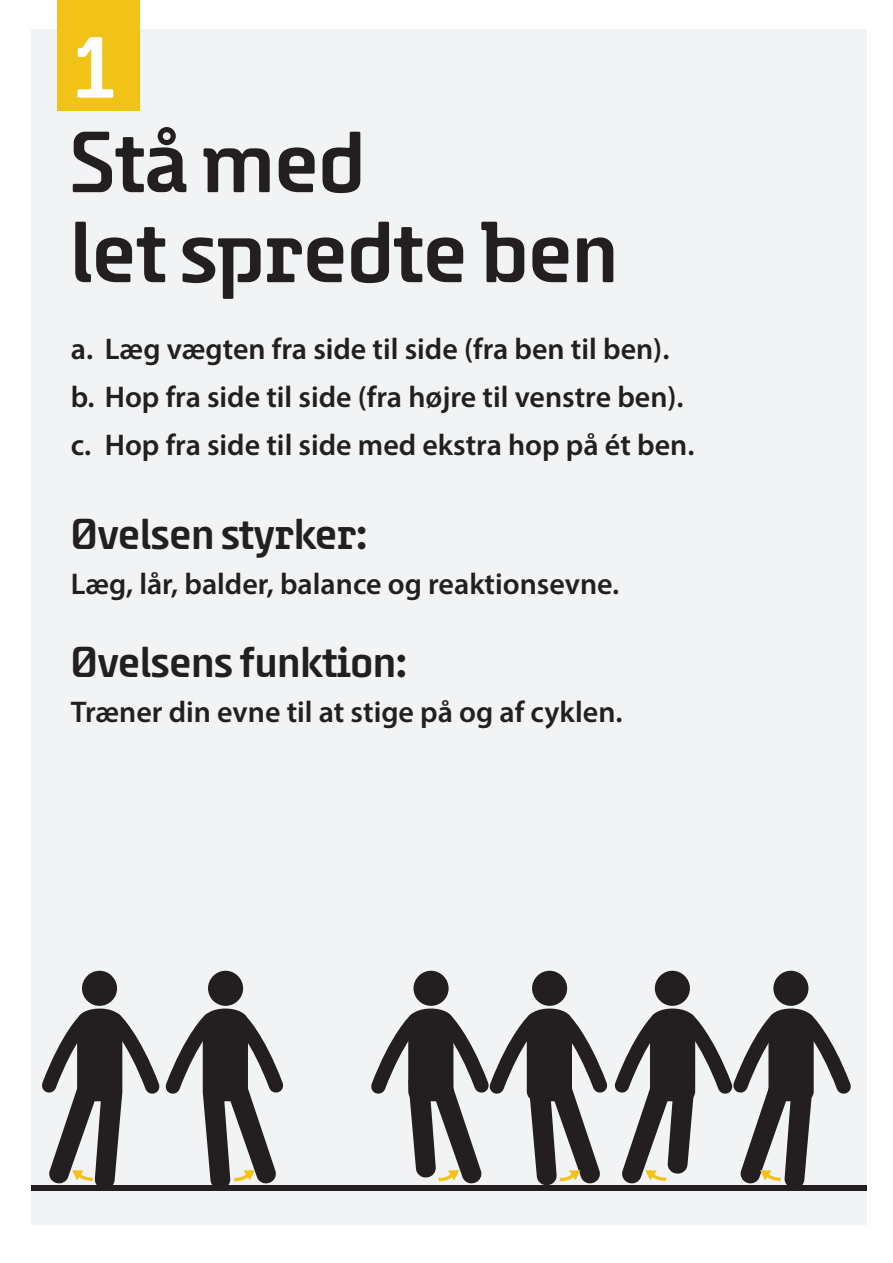
<style>
.page{position:relative;width:893px;height:1263px;background:#fff}
.page>*{position:absolute;margin:0;border:0;box-sizing:border-box;transform-origin:0 0}
.t1{font:600 90px/90px "Safety";color:#231f20}
.t2{font:600 90px "Safety";color:#fff}
.t3{font:600 45px "Safety";color:#231f20}
.t4{font:600 30px/48px "Myriad Pro";color:#231f20}
</style>
<div class="page">
<div style="left:31px;top:29px;width:836px;height:1195px;background:#f2f3f4"></div>
<div style="left:31px;top:1185px;width:836px;height:6px;background:#231f20"></div>
<div style="left:208px;top:971px;width:35px;height:35px;background:#231f20;border-radius:50%"></div>
<div style="left:413px;top:971px;width:36px;height:35px;background:#231f20;border-radius:50%"></div>
<div style="left:82px;top:971px;width:35px;height:35px;background:#231f20;border-radius:50%"></div>
<div style="left:58px;top:0;width:82px;height:111px;background:#f1c318"></div>
<div style="left:532px;top:971px;width:35px;height:35px;background:#231f20;border-radius:50%"></div>
<div style="left:773px;top:971px;width:36px;height:35px;background:#231f20;border-radius:50%"></div>
<svg style="left:42px;top:1004px;width:241px;height:181px"></svg>
<div style="left:655px;top:971px;width:35px;height:35px;background:#231f20;border-radius:50%"></div>
<svg style="left:371px;top:1004px;width:480px;height:181px"></svg>
<h1 class="t2" style="left:70px;top:20px;width:49px">1</h1>
<h1 class="t1" style="left:70px;top:117px;width:550px">Stå med<br>let spredte ben</h1>
<p class="t4" style="left:71px;top:324px;width:625px">a. Læg vægten fra side til side (fra ben til ben). b. Hop fra side til side (fra højre til venstre ben). c. Hop fra side til side med ekstra hop på ét ben.</p>
<h2 class="t3" style="left:71px;top:510px;width:298px">Øvelsen styrker:</h2>
<p class="t4" style="left:71px;top:560px;width:550px">Læg, lår, balder, balance og reaktionsevne.</p>
<h2 class="t3" style="left:71px;top:638px;width:337px">Øvelsens funktion:</h2>
<p class="t4" style="left:71px;top:687px;width:553px">Træner din evne til at stige på og af cyklen.</p>
</div>
